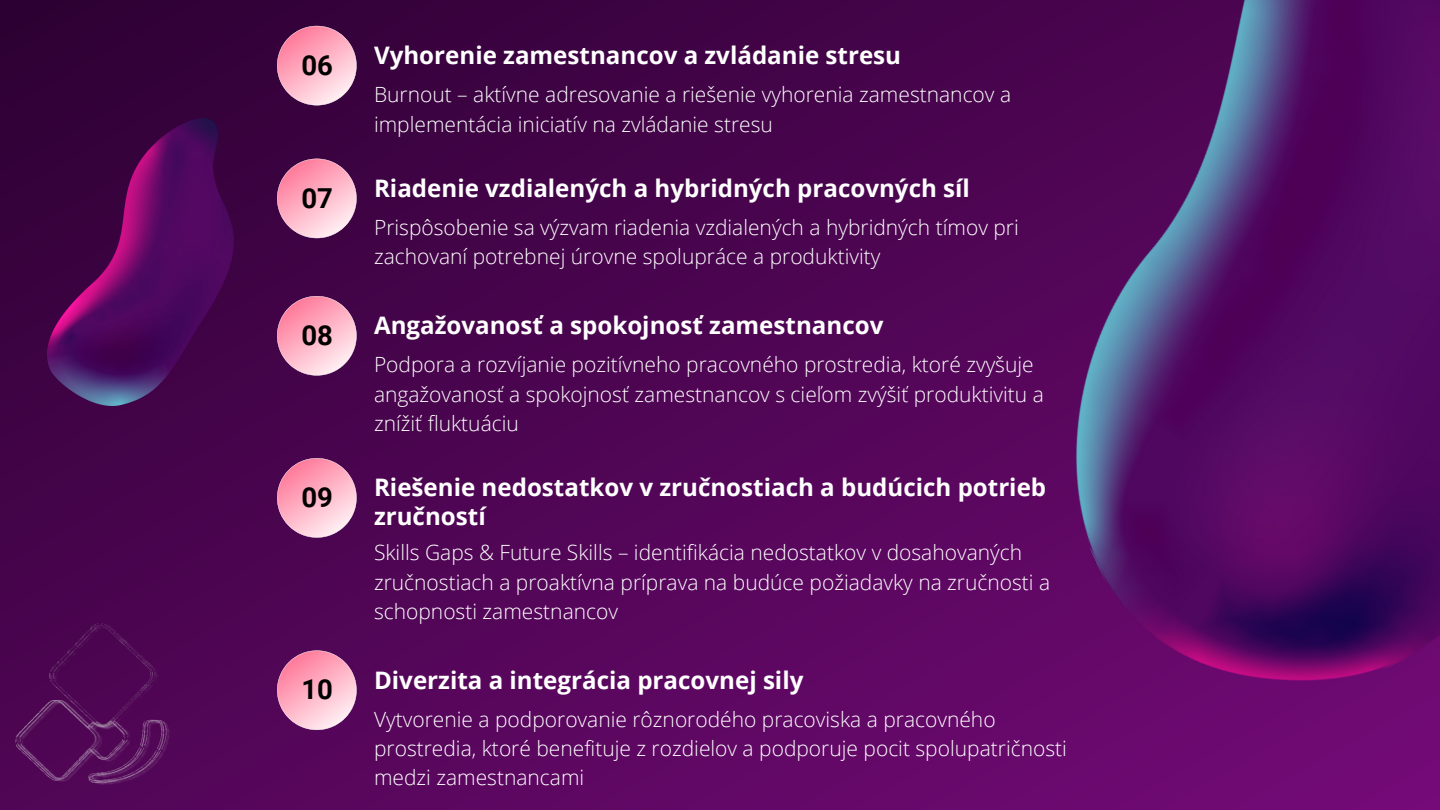
<style>
.page{position:relative;width:1440px;height:810px;background:#fff}
.page>*{position:absolute;margin:0;border:0;box-sizing:border-box;transform-origin:0 0}
.t1{font:700 27.5px "Roboto";color:#000}
.t2{font:700 24.1px/28.3px "Open Sans";color:#fff}
.t3{font:300 21px/29.2px "Open Sans";color:#fff}
</style>
<div class="page">
<div style="left:0;top:0;width:1440px;height:810px;background:linear-gradient(to bottom,#37023d,#5e0763)"></div>
<img style="left:869px;top:0;width:571px;height:760px">
<img style="left:48px;top:119px;width:185px;height:286px">
<svg style="left:277px;top:26px;width:80px;height:79px;background:#d48fa9"></svg>
<svg style="left:277px;top:159px;width:80px;height:79px;background:#d58fab"></svg>
<svg style="left:277px;top:296px;width:80px;height:80px;background:#d58eab"></svg>
<svg style="left:277px;top:458px;width:80px;height:80px;background:#d68eac"></svg>
<svg style="left:277px;top:650px;width:80px;height:80px;background:#d88eae"></svg>
<img style="left:16px;top:623px;width:156px;height:164px">
<p class="t1" style="left:302px;top:49px;width:33px">06</p>
<p class="t2" style="left:374px;top:41px;width:529px">Vyhorenie zamestnancov a zvládanie stresu</p>
<p class="t3" style="left:374px;top:80px;width:639px">Burnout – aktívne adresovanie a riešenie vyhorenia zamestnancov a implementácia iniciatív na zvládanie stresu</p>
<p class="t1" style="left:302px;top:182px;width:33px">07</p>
<p class="t2" style="left:374px;top:173px;width:597px">Riadenie vzdialených a hybridných pracovných síl</p>
<p class="t3" style="left:374px;top:212px;width:646px">Prispôsobenie sa výzvam riadenia vzdialených a hybridných tímov pri zachovaní potrebnej úrovne spolupráce a produktivity</p>
<p class="t1" style="left:302px;top:319px;width:33px">08</p>
<p class="t2" style="left:374px;top:311px;width:511px">Angažovanosť a spokojnosť zamestnancov</p>
<p class="t3" style="left:374px;top:350px;width:671px">Podpora a rozvíjanie pozitívneho pracovného prostredia, ktoré zvyšuje angažovanosť a spokojnosť zamestnancov s cieľom zvýšiť produktivitu a znížiť fluktuáciu</p>
<p class="t1" style="left:302px;top:482px;width:33px">09</p>
<p class="t2" style="left:374px;top:473px;width:674px">Riešenie nedostatkov v zručnostiach a budúcich potrieb zručností</p>
<p class="t3" style="left:374px;top:538px;width:678px">Skills Gaps &amp; Future Skills – identifikácia nedostatkov v dosahovaných zručnostiach a proaktívna príprava na budúce požiadavky na zručnosti a schopnosti zamestnancov</p>
<p class="t1" style="left:302px;top:674px;width:33px">10</p>
<p class="t2" style="left:374px;top:665px;width:431px">Diverzita a integrácia pracovnej sily</p>
<p class="t3" style="left:374px;top:704px;width:694px">Vytvorenie a podporovanie rôznorodého pracoviska a pracovného prostredia, ktoré benefituje z rozdielov a podporuje pocit spolupatričnosti medzi zamestnancami</p>
</div>
